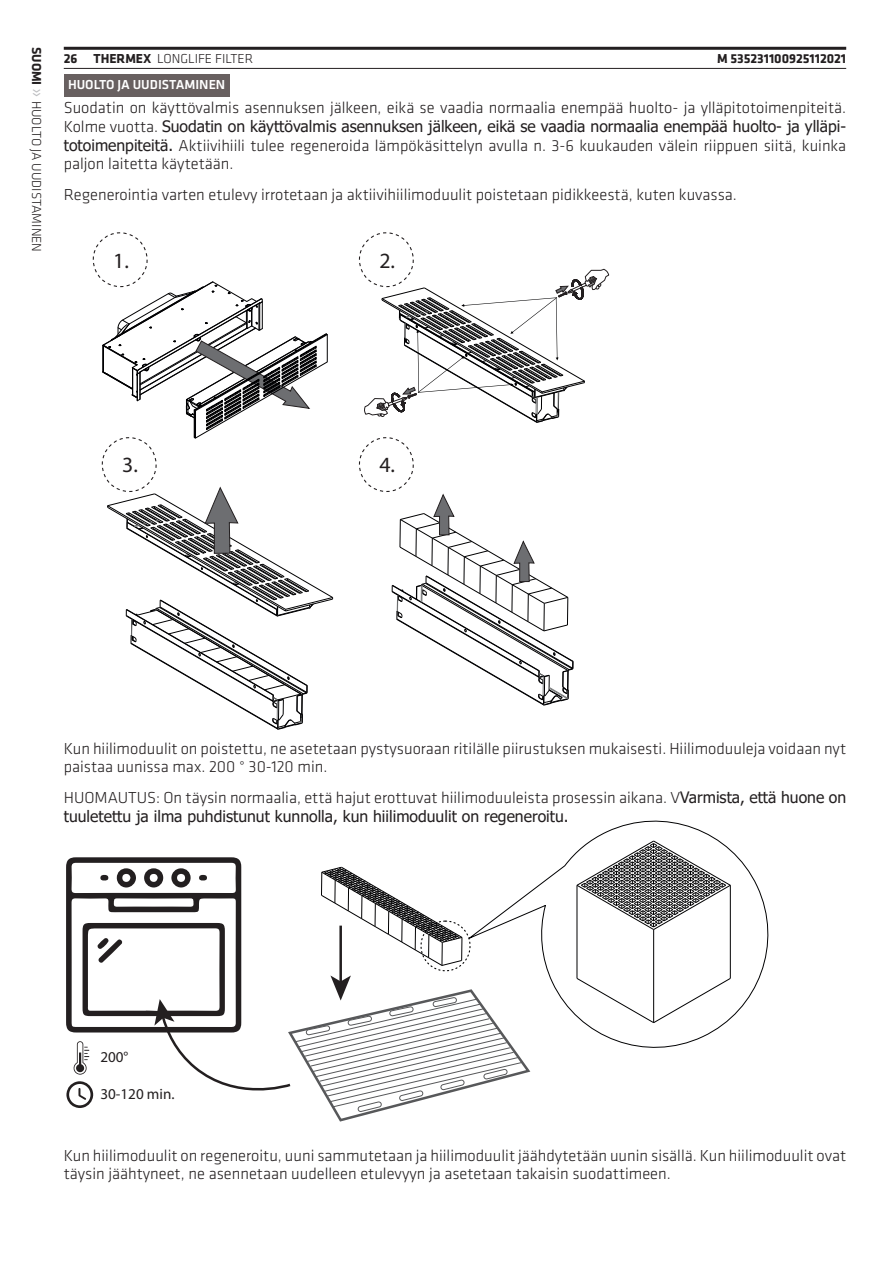
<style>
.page{position:relative;width:893px;height:1263px;background:#fff}
.page>*{position:absolute;margin:0;border:0;box-sizing:border-box;transform-origin:0 0}
.t1{font:21.75px "Myriad Pro";color:#231f20}
.Brødtekst{font:300 16.5px/18px "Klavika";color:#231f20}
.Brødtekst-2{font:15.75px "Tahoma";color:#231f20}
.t2{font:15.15px "Myriad Pro";color:#231f20}
.t3{font:300 13.5px "Klavika";color:#231f20}
.t4{font:700 13.5px "Klavika";color:#231f20}
.Overskrift1{font:500 13.5px "Klavika";color:#fff}
.s1{font-weight:700}
.s2{font-size:19.65px;color:#bcbdc0}
.s3{font-weight:300}
.s4{font-family:"Klavika";font-weight:300;font-size:16.5px}
.s5{font-family:"Tahoma";font-weight:400;font-size:15.75px}
</style>
<div class="page">
<hr style="left:64px;top:47px;width:782px;height:3px;background:#231f20">
<hr style="left:64px;top:68px;width:782px;height:1px;background:#231f20">
<div style="left:64px;top:74px;width:166px;height:22px;background:#686060"></div>
<svg style="left:102px;top:281px;width:226px;height:158px"></svg>
<svg style="left:107px;top:486px;width:226px;height:244px"></svg>
<svg style="left:364px;top:233px;width:245px;height:473px"></svg>
<div style="left:93px;top:233px;width:54px;height:54px;background:#fff;border-radius:50%"></div>
<div style="left:93px;top:232px;width:55px;height:55px;border:1px dashed #231f20;border-radius:50%"></div>
<div style="left:359px;top:233px;width:54px;height:54px;background:#fff;border-radius:50%"></div>
<div style="left:359px;top:232px;width:55px;height:55px;border:1px dashed #231f20;border-radius:50%"></div>
<div style="left:102px;top:438px;width:54px;height:53px;background:#fff;border-radius:50%"></div>
<div style="left:102px;top:437px;width:55px;height:55px;border:1px dashed #231f20;border-radius:50%"></div>
<div style="left:359px;top:438px;width:54px;height:53px;background:#fff;border-radius:50%"></div>
<div style="left:359px;top:437px;width:55px;height:55px;border:1px dashed #231f20;border-radius:50%"></div>
<svg style="left:532px;top:820px;width:237px;height:228px"></svg>
<svg style="left:66px;top:857px;width:466px;height:265px"></svg>
<p class="t3" style="left:44px;top:47px;width:204px;rotate:90deg"><span class="s1">Suomi</span><span class="s2">»</span>Huolto jauudistaminen</p>
<p class="t4" style="left:64px;top:51px;width:109px">26 THERMEX <span class="s3">Long</span></p>
<p class="t3" style="left:188px;top:51px;width:41px">Li fe filter</p>
<p class="t4" style="left:717px;top:51px;width:131px">M 535231100925112021</p>
<p class="Overskrift1" style="left:68px;top:77px;width:159px">HUOLTO JA UUDISTAMINEN</p>
<p class="Brødtekst" style="left:64px;top:99px;width:784px">Suodatin on käyttövalmis asennuksen jälkeen, eikä se vaadia normaalia enempää huolto- ja ylläpitotoimenpiteitä.</p>
<p class="Brødtekst-2" style="left:64px;top:116px;width:784px"><span class="s4">Kolme vuotta.</span> Suodatin on käyttövalmis asennuksen jälkeen, eikä se vaadia normaalia enempää huolto- ja ylläpi-</p>
<p class="Brødtekst" style="left:64px;top:137px;width:784px"><span class="s5">totoimenpiteitä.</span> Aktiivihiili tulee regeneroida lämpökäsittelyn avulla n. 3-6 kuukauden välein riippuen siitä, kuinka paljon laitetta käytetään.</p>
<p class="Brødtekst" style="left:64px;top:186px;width:675px">Regenerointia varten etulevy irrotetaan ja aktiivihiilimoduulit poistetaan pidikkeestä, kuten kuvassa.</p>
<p class="t1" style="left:113px;top:247px;width:17px">1.</p>
<p class="t1" style="left:379px;top:247px;width:17px">2.</p>
<p class="t1" style="left:122px;top:452px;width:17px">3.</p>
<p class="t1" style="left:379px;top:452px;width:17px">4.</p>
<p class="Brødtekst" style="left:64px;top:739px;width:784px">Kun hiilimoduulit on poistettu, ne asetetaan pystysuoraan ritilälle piirustuksen mukaisesti. Hiilimoduuleja voidaan nyt paistaa uunissa max. 200 ° 30-120 min.</p>
<p class="Brødtekst" style="left:64px;top:789px;width:784px">HUOMAUTUS: On täysin normaalia, että hajut erottuvat hiilimoduuleista prosessin aikana. V<span class="s5">Varmista, että huone on</span></p>
<p class="Brødtekst-2" style="left:64px;top:806px;width:506px">tuuletettu ja ilma puhdistunut kunnolla, kun hiilimoduulit on regeneroitu.</p>
<p class="t2" style="left:100px;top:1048px;width:30px">200°</p>
<p class="t2" style="left:100px;top:1084px;width:76px">30-120 min.</p>
<p class="Brødtekst" style="left:64px;top:1146px;width:784px">Kun hiilimoduulit on regeneroitu, uuni sammutetaan ja hiilimoduulit jäähdytetään uunin sisällä. Kun hiilimoduulit ovat täysin jäähtyneet, ne asennetaan uudelleen etulevyyn ja asetetaan takaisin suodattimeen.</p>
</div>
